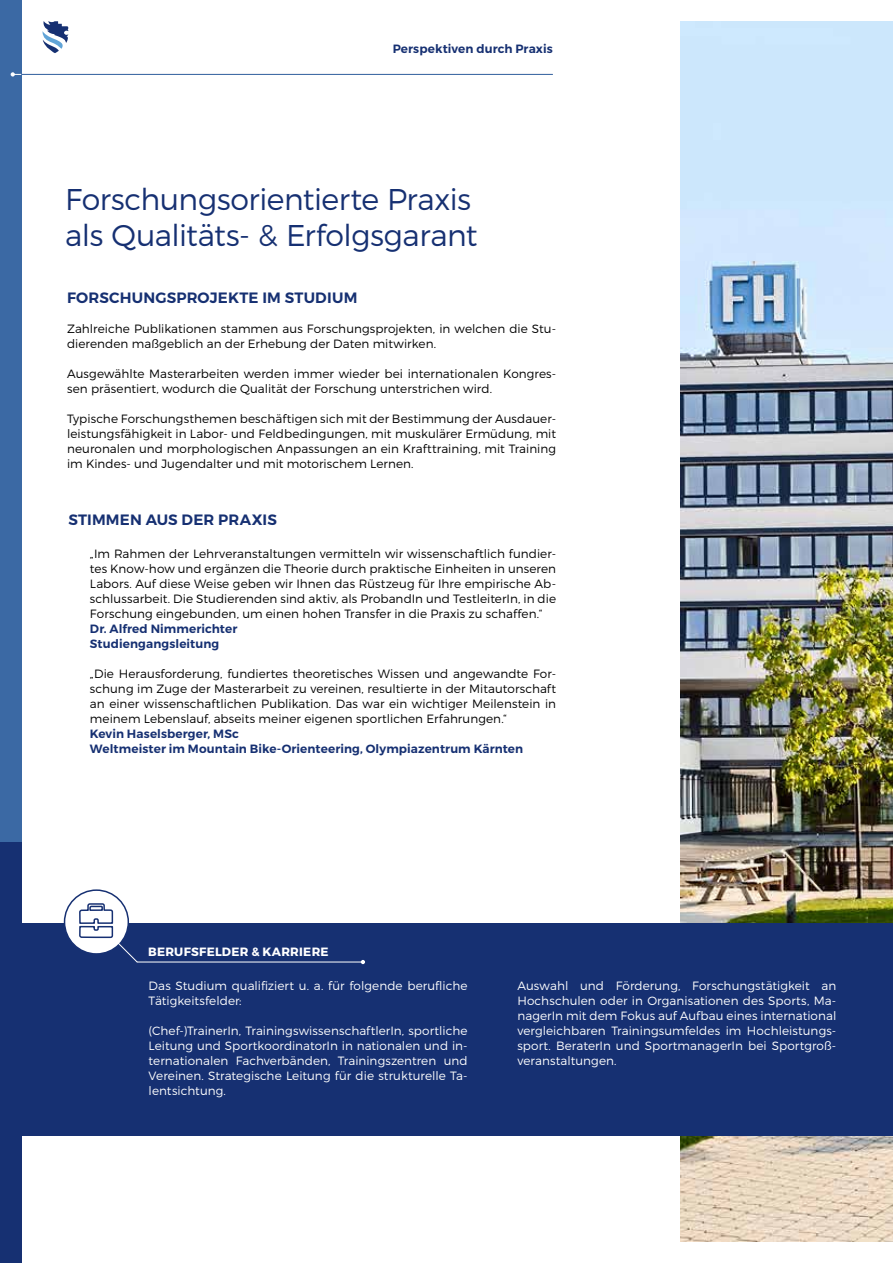
<style>
.page{position:relative;width:893px;height:1263px;background:#fff}
.page>*{position:absolute;margin:0;border:0;box-sizing:border-box;transform-origin:0 0}
.t1{font:300 30px/36px "Montserrat";letter-spacing:-.015em;color:#163072}
.t2{font:600 15px "Montserrat";letter-spacing:.01em;color:#163072}
.t3{font:300 12px/15px "Montserrat";letter-spacing:.005em;color:#000;text-align:justify}
.t4{font:300 12px/15px "Montserrat";letter-spacing:.005em;color:#fff;text-align:justify}
.t5{font:600 12px/15px "Montserrat";letter-spacing:.005em;color:#163072}
.t6{font:700 12px "Montserrat";letter-spacing:.025em;color:#fff}
</style>
<div class="page">
<img style="left:680px;top:21px;width:213px;height:1220px">
<div style="left:0;top:0;width:21px;height:1263px;background:#163072"></div>
<div style="left:0;top:0;width:21px;height:842px;background:#3b69a4"></div>
<hr style="left:21px;top:74px;width:532px;height:1px;background:#61a4d7">
<svg style="left:11px;top:72px;width:10px;height:5px"></svg>
<svg style="left:43px;top:21px;width:25px;height:32px"></svg>
<div style="left:21px;top:923px;width:872px;height:212px;background:#163072"></div>
<div style="left:65px;top:890px;width:63px;height:64px;background:#fff;border-radius:50%"></div>
<div style="left:64px;top:889px;width:65px;height:66px;border:2px solid #163072;border-radius:50%"></div>
<svg style="left:361px;top:960px;width:4px;height:4px"></svg>
<hr style="left:137px;top:962px;width:226px;height:1px;background:#fff">
<svg style="left:78px;top:902px;width:60px;height:61px"></svg>
<p class="t5" style="left:393px;top:42px;width:162px">Perspektiven durch Praxis</p>
<h1 class="t1" style="left:65px;top:181px;width:414px">Forschungsorientierte Praxis als Qualitäts- &amp; Erfolgsgarant</h1>
<p class="t2" style="left:67px;top:288px;width:292px">FORSCHUNGSPROJEKTE IM STUDIUM</p>
<p class="t3" style="left:67px;top:321px;width:490px">Zahlreiche Publikationen stammen aus Forschungsprojekten, in welchen die Stu&shy;dierenden maßgeblich an der Erhebung der Daten mitwirken.</p>
<p class="t3" style="left:67px;top:366px;width:490px">Ausgewählte Masterarbeiten werden immer wieder bei internationalen Kongres&shy;sen präsentiert, wodurch die Qualität der Forschung unterstrichen wird.</p>
<p class="t3" style="left:67px;top:411px;width:490px">Typische Forschungsthemen beschäftigen sich mit der Bestimmung der Ausdauer&shy;leistungsfähigkeit in Labor- und Feldbedingungen, mit muskulärer Ermüdung, mit neuronalen und morphologischen Anpassungen an ein Krafttraining, mit Training im Kindes- und Jugendalter und mit motorischem Lernen.</p>
<p class="t2" style="left:68px;top:510px;width:210px">STIMMEN AUS DER PRAXIS</p>
<p class="t3" style="left:90px;top:546px;width:468px">„Im Rahmen der Lehrveranstaltungen vermitteln wir wissenschaftlich fundier&shy;tes Know-how und ergänzen die Theorie durch praktische Einheiten in unseren Labors. Auf diese Weise geben wir Ihnen das Rüstzeug für Ihre empirische Ab&shy;schlussarbeit. Die Studierenden sind aktiv, als ProbandIn und TestleiterIn, in die Forschung eingebunden, um einen hohen Transfer in die Praxis zu schaffen.“</p>
<p class="t5" style="left:90px;top:621px;width:149px">Dr. Alfred Nimmerichter<br>Studiengangsleitung</p>
<p class="t3" style="left:90px;top:666px;width:468px">„Die Herausforderung, fundiertes theoretisches Wissen und angewandte For&shy;schung im Zuge der Masterarbeit zu vereinen, resultierte in der Mitautorschaft an einer wissenschaftlichen Publikation. Das war ein wichtiger Meilenstein in meinem Lebenslauf, abseits meiner eigenen sportlichen Erfahrungen.“</p>
<p class="t5" style="left:90px;top:726px;width:435px">Kevin Haselsberger, MSc<br>Weltmeister im Mountain Bike-Orienteering, Olympiazentrum Kärnten</p>
<p class="t6" style="left:148px;top:944px;width:182px">BERUFSFELDER &amp; KARRIERE</p>
<p class="t4" style="left:149px;top:978px;width:320px">Das Studium qualifiziert u. a. für folgende berufliche<br>Tätigkeitsfelder:</p>
<p class="t4" style="left:149px;top:1023px;width:320px">(Chef-)TrainerIn, TrainingswissenschaftlerIn, sportliche Leitung und SportkoordinatorIn in nationalen und in&shy;ternationalen Fachverbänden, Trainingszentren und Vereinen. Strategische Leitung für die strukturelle Ta&shy;lentsichtung.</p>
<p class="t4" style="left:517px;top:978px;width:320px">Auswahl und Förderung, Forschungstätigkeit an Hochschulen oder in Organisationen des Sports, Ma&shy;nagerIn mit dem Fokus auf Aufbau eines international vergleichbaren Trainingsumfeldes im Hochleistungs&shy;sport. BeraterIn und SportmanagerIn bei Sportgroß&shy;veranstaltungen.</p>
</div>
